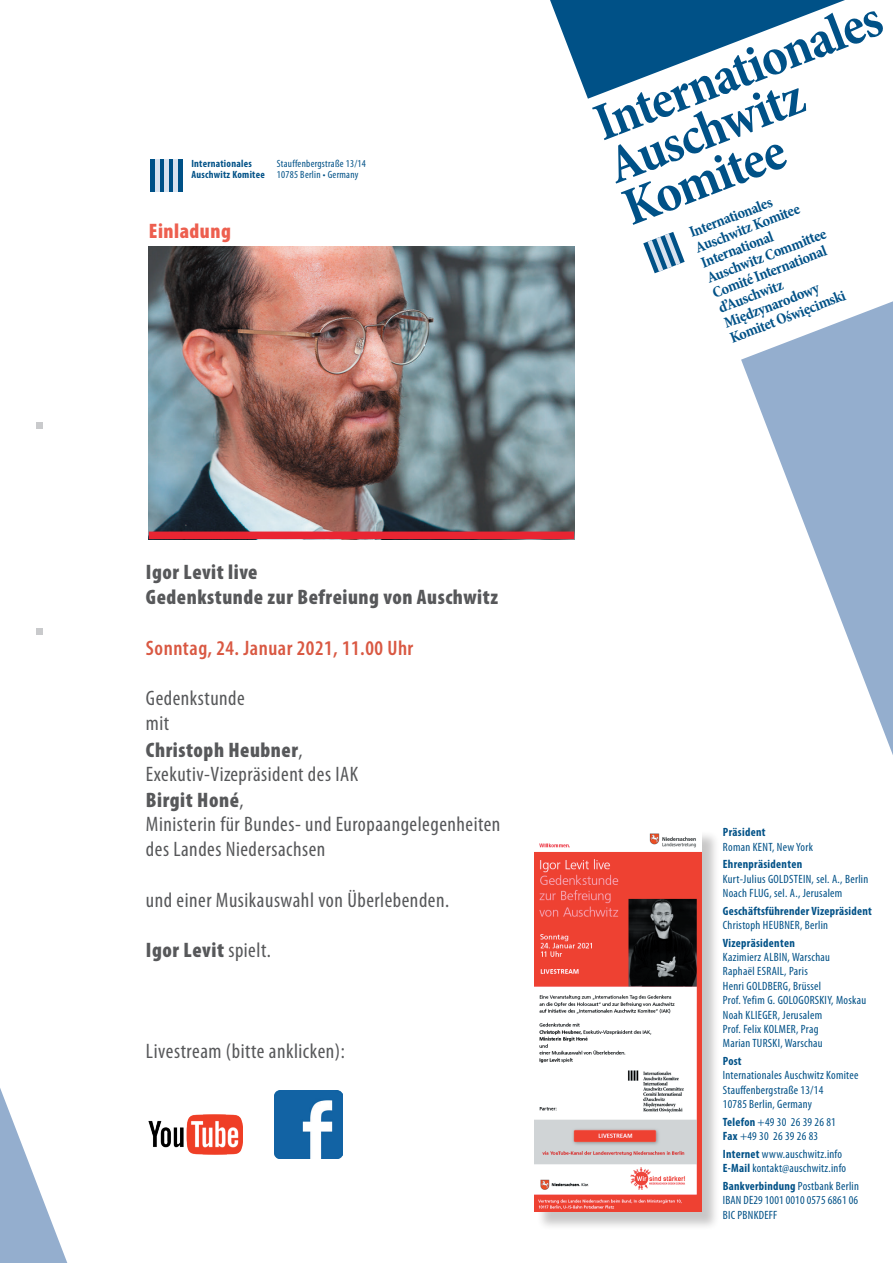
<style>
.page{position:relative;width:893px;height:1263px;background:#fff}
.page>*{position:absolute;margin:0;border:0;box-sizing:border-box;transform-origin:0 0}
.t1{font:700 condensed 54px/44.7px "Minion Pro";color:#005187}
.t2{font:condensed 21px/25.7px "Myriad Pro";letter-spacing:.025em;color:#57585a}
.t3{font:900 condensed 21px/25.2px "Myriad Pro";letter-spacing:.025em;color:#57585a}
.t4{font:600 condensed 21px "Myriad Pro";letter-spacing:.025em;color:#d95842}
.t5{font:900 condensed 21px "Myriad Pro";letter-spacing:.025em;color:#ed5f4f}
.t6{font:700 condensed 15.6px/16.2px "Minion Pro";color:#005187}
.t7{font:condensed 12px/14.4px "Myriad Pro";letter-spacing:.025em;color:#005187}
.t8{font:700 condensed 12px "Myriad Pro";letter-spacing:.02em;color:#005187}
.t9{font:condensed 10.5px/10.5px "Myriad Pro";letter-spacing:.025em;color:#005187}
.t10{font:700 condensed 10.5px "Myriad Pro";letter-spacing:.025em;color:#005187}
.s1{font-weight:700}
.s2{font-weight:900}
.s3{font-weight:400}
</style>
<div class="page">
<svg style="left:550px;top:0;width:295px;height:99px"></svg>
<svg style="left:741px;top:301px;width:152px;height:454px"></svg>
<svg style="left:0;top:1088px;width:67px;height:175px"></svg>
<svg style="left:643px;top:232px;width:42px;height:41px"></svg>
<div style="left:36px;top:422px;width:7px;height:6px;background:#c9cacc"></div>
<div style="left:36px;top:628px;width:7px;height:7px;background:#c9cacc"></div>
<div style="left:151px;top:159px;width:32px;height:32px;background:#005187"></div>
<hr style="left:165px;top:159px;width:4px;height:32px;background:#dae3ef">
<hr style="left:174px;top:159px;width:4px;height:32px;background:#dae3ef">
<div style="left:155px;top:159px;width:5px;height:32px;background:#dae3ef"></div>
<img style="left:149px;top:247px;width:425px;height:284px">
<div style="left:536px;top:830px;width:184px;height:400px;background:#231f20;opacity:.25"></div>
<img style="left:534px;top:830px;width:168px;height:382px">
<div style="left:149px;top:531px;width:425px;height:8px;background:#e92532"></div>
<img style="left:149px;top:1115px;width:93px;height:39px">
<img style="left:275px;top:1091px;width:67px;height:67px">
<p class="t9" style="left:191px;top:158px;width:176px;text-indent:86px">Stauffenbergstraße 13/14<br><span class="s1">Auschwitz Komitee</span> 10785 Berlin • Germany</p>
<p class="t10" style="left:191px;top:157px;width:62px">Internationales</p>
<h2 class="t5" style="left:149px;top:217px;width:84px">Einladung</h2>
<h2 class="t3" style="left:146px;top:559px;width:354px">Igor Levit live<br>Gedenkstunde zur Befreiung von Auschwitz</h2>
<h2 class="t4" style="left:146px;top:635px;width:269px">Sonntag, 24. Januar 2021, 11.00 Uhr</h2>
<h2 class="t2" style="left:146px;top:685px;width:158px">Gedenkstunde<br>mit<br><span class="s2">Christoph Heubner</span>,</h2>
<h2 class="t2" style="left:146px;top:760px;width:214px;line-height:26.1px">Exekutiv-Vizepräsident des IAK<br><span class="s2">Birgit Honé</span>,</h2>
<h2 class="t2" style="left:146px;top:811px;width:356px;line-height:25.2px">Ministerin für Bundes- und Europaangelegenheiten des Landes Niedersachsen</h2>
<h2 class="t2" style="left:146px;top:887px;width:305px">und einer Musikauswahl von Überlebenden.</h2>
<h2 class="t3" style="left:146px;top:937px;width:126px">Igor Levit <span class="s3">spielt.</span></h2>
<h2 class="t2" style="left:146px;top:1038px;width:200px">Livestream (bitte anklicken):</h2>
<h1 class="t1" style="left:585px;top:105px;width:309px;rotate:-21deg">Internationales<br>Auschwitz<br>Komitee</h1>
<h3 class="t6" style="left:687px;top:225px;width:128px;rotate:-21deg">Internationales<br>Auschwitz Komitee<br>International<br>Auschwitz Committee<br>Comité International d’Auschwitz<br>Międzynarodowy<br>Komitet Oświęcimski</h3>
<p class="t8" style="left:723px;top:825px;width:44px">Präsident</p>
<p class="t7" style="left:723px;top:839px;width:92px">Roman KENT, New York</p>
<p class="t8" style="left:723px;top:857px;width:81px">Ehrenpräsidenten</p>
<p class="t7" style="left:723px;top:871px;width:147px">Kurt-Julius GOLDSTEIN, sel. A., Berlin<br>Noach FLUG, sel. A., Jerusalem</p>
<p class="t8" style="left:723px;top:903px;width:150px">Geschäftsführender Vizepräsident</p>
<p class="t7" style="left:723px;top:917px;width:107px">Christoph HEUBNER, Berlin</p>
<p class="t8" style="left:723px;top:935px;width:73px">Vizepräsidenten</p>
<p class="t7" style="left:723px;top:949px;width:145px">Kazimierz ALBIN, Warschau<br>Raphaël ESRAIL, Paris<br>Henri GOLDBERG, Brüssel<br>Prof. Yefim G. GOLOGORSKIY, Moskau<br>Noah KLIEGER, Jerusalem<br>Prof. Felix KOLMER, Prag<br>Marian TURSKI, Warschau</p>
<p class="t8" style="left:723px;top:1053px;width:20px">Post</p>
<p class="t7" style="left:723px;top:1068px;width:137px">Internationales Auschwitz Komitee<br>Stauffenbergstraße 13/14<br>10785 Berlin, Germany</p>
<p class="t7" style="left:723px;top:1114px;width:114px"><span class="s1">Telefon</span> +49 30 26 39 26 81<br><span class="s1">Fax</span> +49 30 26 39 26 83</p>
<p class="t7" style="left:723px;top:1146px;width:125px"><span class="s1">Internet</span> www.auschwitz.info<br><span class="s1">E-Mail</span> kontakt@auschwitz.info</p>
<p class="t7" style="left:723px;top:1178px;width:137px;text-align:justify"><span class="s1">Bankverbindung</span> Postbank Berlin IBAN DE29 1001 0010 0575 6861 06<br>BIC PBNKDEFF</p>
</div>
